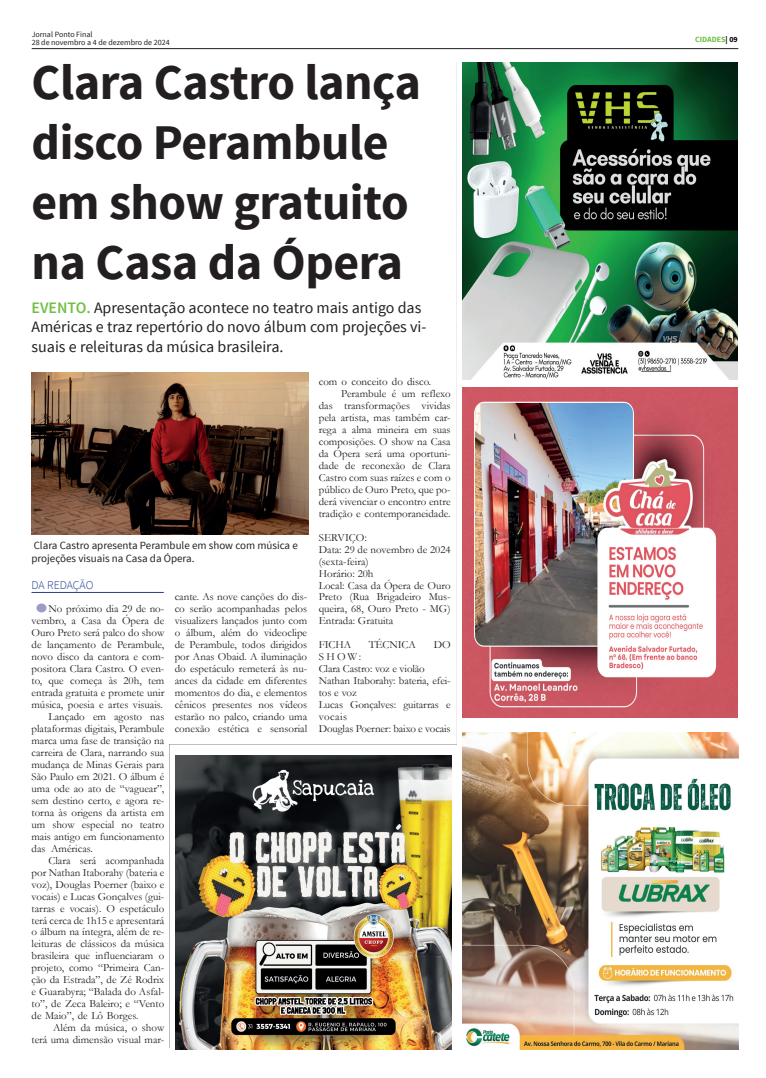
<style>
.page{position:relative;width:766px;height:1078px;background:#fff}
.page>*{position:absolute;margin:0;border:0;box-sizing:border-box;transform-origin:0 0}
.t1{font:700 49.8px/59.8px "Source Sans Pro";letter-spacing:-.01em;color:#231f20}
.t2{font:15.9px/19.1px "Source Sans Pro";color:#231f20}
.t3{font:300 12px "Source Sans Pro";letter-spacing:-.01em;color:#253f8e}
.t4{font:11px/12px "Garamond";color:#231f20}
.t5{font:11px/13.2px "Source Sans Pro";color:#231f20}
.t6{font:8px/8px "Source Sans Pro";color:#231f20}
.t7{font:700 8px "Source Sans Pro";color:#71bf44}
.s1{color:#000}
.s2{font-weight:600;color:#71bf44}
</style>
<div class="page">
<hr style="left:32px;top:48px;width:706px;height:1px;background:#231f20">
<img style="left:462px;top:732px;width:276px;height:317px">
<img style="left:462px;top:62px;width:275px;height:317px">
<img style="left:462px;top:388px;width:275px;height:329px">
<svg style="left:456px;top:62px;width:1px;height:682px"></svg>
<img style="left:175px;top:755px;width:276px;height:294px">
<hr style="left:170px;top:743px;width:286px;height:1px;background:#bcbdc0">
<hr style="left:169px;top:744px;width:1px;height:303px;background:#bcbdc0">
<hr style="left:31px;top:592px;width:133px;height:1px;background:#253f8e">
<div style="left:36px;top:603px;width:10px;height:9px;background:#9b9bc6;border-radius:50%"></div>
<img style="left:31px;top:373px;width:277px;height:161px">
<p class="t6" style="left:32px;top:31px;width:139px">Jornal Ponto Final<br>28 de novembro a 4 de dezembro de 2024</p>
<p class="t7" style="left:695px;top:34px;width:44px">CIDADES<span class="s1">| 09</span></p>
<h1 class="t1" style="left:32px;top:55px;width:391px">Clara Castro lança disco Perambule em show gratuito na Casa da Ópera</h1>
<h2 class="t2" style="left:31px;top:299px;width:396px"><span class="s2">EVENTO.</span> Apresentação acontece no teatro mais antigo das<br>Américas e traz repertório do novo álbum com projeções vi&shy;suais e releituras da música brasileira.</h2>
<p class="t5" style="left:31px;top:538px;width:268px">Clara Castro apresenta Perambule em show com música e projeções visuais na Casa da Ópera.</p>
<p class="t3" style="left:31px;top:577px;width:63px">DA REDAÇÃO</p>
<p class="t4" style="left:48px;top:602px;width:117px">No próximo dia 29 de no-</p>
<p class="t4" style="left:31px;top:614px;width:134px">vembro, a Casa da Ópera de</p>
<p class="t4" style="left:31px;top:626px;width:134px">Ouro Preto será palco do show</p>
<p class="t4" style="left:31px;top:638px;width:134px">de lançamento de Perambule,</p>
<p class="t4" style="left:31px;top:650px;width:134px">novo disco da cantora e com-</p>
<p class="t4" style="left:31px;top:662px;width:134px">positora Clara Castro. O even-</p>
<p class="t4" style="left:31px;top:674px;width:134px">to, que começa às 20h, tem</p>
<p class="t4" style="left:31px;top:686px;width:134px">entrada gratuita e promete unir</p>
<p class="t4" style="left:31px;top:698px;width:133px">música, poesia e artes visuais.</p>
<p class="t4" style="left:48px;top:710px;width:117px">Lançado em agosto nas</p>
<p class="t4" style="left:31px;top:722px;width:134px">plataformas digitais, Perambule</p>
<p class="t4" style="left:31px;top:734px;width:134px">marca uma fase de transição na</p>
<p class="t4" style="left:31px;top:746px;width:134px">carreira de Clara, narrando sua</p>
<p class="t4" style="left:31px;top:758px;width:134px">mudança de Minas Gerais para</p>
<p class="t4" style="left:31px;top:770px;width:134px">São Paulo em 2021. O álbum é</p>
<p class="t4" style="left:31px;top:782px;width:134px">uma ode ao ato de “vaguear”,</p>
<p class="t4" style="left:31px;top:794px;width:134px">sem destino certo, e agora re-</p>
<p class="t4" style="left:31px;top:805px;width:134px">torna às origens da artista em</p>
<p class="t4" style="left:31px;top:817px;width:134px">um show especial no teatro</p>
<p class="t4" style="left:31px;top:829px;width:134px">mais antigo em funcionamento</p>
<p class="t4" style="left:31px;top:841px;width:63px">das Américas.</p>
<p class="t4" style="left:48px;top:853px;width:117px">Clara será acompanhada</p>
<p class="t4" style="left:31px;top:865px;width:134px">por Nathan Itaborahy (bateria e</p>
<p class="t4" style="left:31px;top:877px;width:134px">voz), Douglas Poerner (baixo e</p>
<p class="t4" style="left:31px;top:889px;width:134px">vocais) e Lucas Gonçalves (gui-</p>
<p class="t4" style="left:31px;top:901px;width:134px">tarras e vocais). O espetáculo</p>
<p class="t4" style="left:31px;top:913px;width:134px">terá cerca de 1h15 e apresentará</p>
<p class="t4" style="left:31px;top:925px;width:134px">o álbum na íntegra, além de re-</p>
<p class="t4" style="left:31px;top:937px;width:134px">leituras de clássicos da música</p>
<p class="t4" style="left:31px;top:949px;width:134px">brasileira que influenciaram o</p>
<p class="t4" style="left:31px;top:961px;width:134px">projeto, como “Primeira Can-</p>
<p class="t4" style="left:31px;top:973px;width:134px">ção da Estrada”, de Zé Rodrix</p>
<p class="t4" style="left:31px;top:985px;width:134px">e Guarabyra; “Balada do Asfal-</p>
<p class="t4" style="left:31px;top:997px;width:134px">to”, de Zeca Baleiro; e “Vento</p>
<p class="t4" style="left:31px;top:1009px;width:108px">de Maio”, de Lô Borges.</p>
<p class="t4" style="left:53px;top:1021px;width:113px">Além da música, o show</p>
<p class="t4" style="left:31px;top:1033px;width:134px">terá uma dimensão visual mar-</p>
<p class="t4" style="left:175px;top:590px;width:134px;text-align:justify">cante. As nove canções do dis&shy;co serão acompanhadas pelos visualizers lançados junto com o álbum, além do videoclipe de Perambule, todos dirigidos por Anas Obaid. A iluminação do espetáculo remeterá às nu&shy;ances da cidade em diferentes momentos do dia, e elementos cênicos presentes nos vídeos estarão no palco, criando uma conexão estética e sensorial</p>
<p class="t4" style="left:318px;top:375px;width:114px">com o conceito do disco.</p>
<p class="t4" style="left:341px;top:387px;width:111px">Perambule é um reflexo</p>
<p class="t4" style="left:318px;top:399px;width:133px">das transformações vividas</p>
<p class="t4" style="left:318px;top:411px;width:133px">pela artista, mas também car-</p>
<p class="t4" style="left:318px;top:423px;width:133px">rega a alma mineira em suas</p>
<p class="t4" style="left:318px;top:435px;width:133px">composições. O show na Casa</p>
<p class="t4" style="left:318px;top:447px;width:133px">da Ópera será uma oportuni-</p>
<p class="t4" style="left:318px;top:459px;width:133px">dade de reconexão de Clara</p>
<p class="t4" style="left:318px;top:471px;width:133px">Castro com suas raízes e com o</p>
<p class="t4" style="left:318px;top:483px;width:133px">público de Ouro Preto, que po-</p>
<p class="t4" style="left:318px;top:495px;width:133px">derá vivenciar o encontro entre</p>
<p class="t4" style="left:318px;top:507px;width:133px">tradição e contemporaneidade.</p>
<p class="t4" style="left:318px;top:531px;width:133px">SERVIÇO:<br>Data: 29 de novembro de 2024 (sexta-feira)<br>Horário: 20h<br>Local: Casa da Ópera de Ouro<br>Preto (Rua Brigadeiro Mus&shy;queira, 68, Ouro Preto - MG)<br>Entrada: Gratuita</p>
<p class="t4" style="left:318px;top:638px;width:34px">FICHA</p>
<p class="t4" style="left:369px;top:638px;width:48px">TÉCNICA</p>
<p class="t4" style="left:433px;top:638px;width:18px">DO</p>
<p class="t4" style="left:318px;top:650px;width:133px">SHOW:<br>Clara Castro: voz e violão<br>Nathan Itaborahy: bateria, efei&shy;tos e voz<br>Lucas Gonçalves: guitarras e vocais<br>Douglas Poerner: baixo e vocais</p>
</div>
